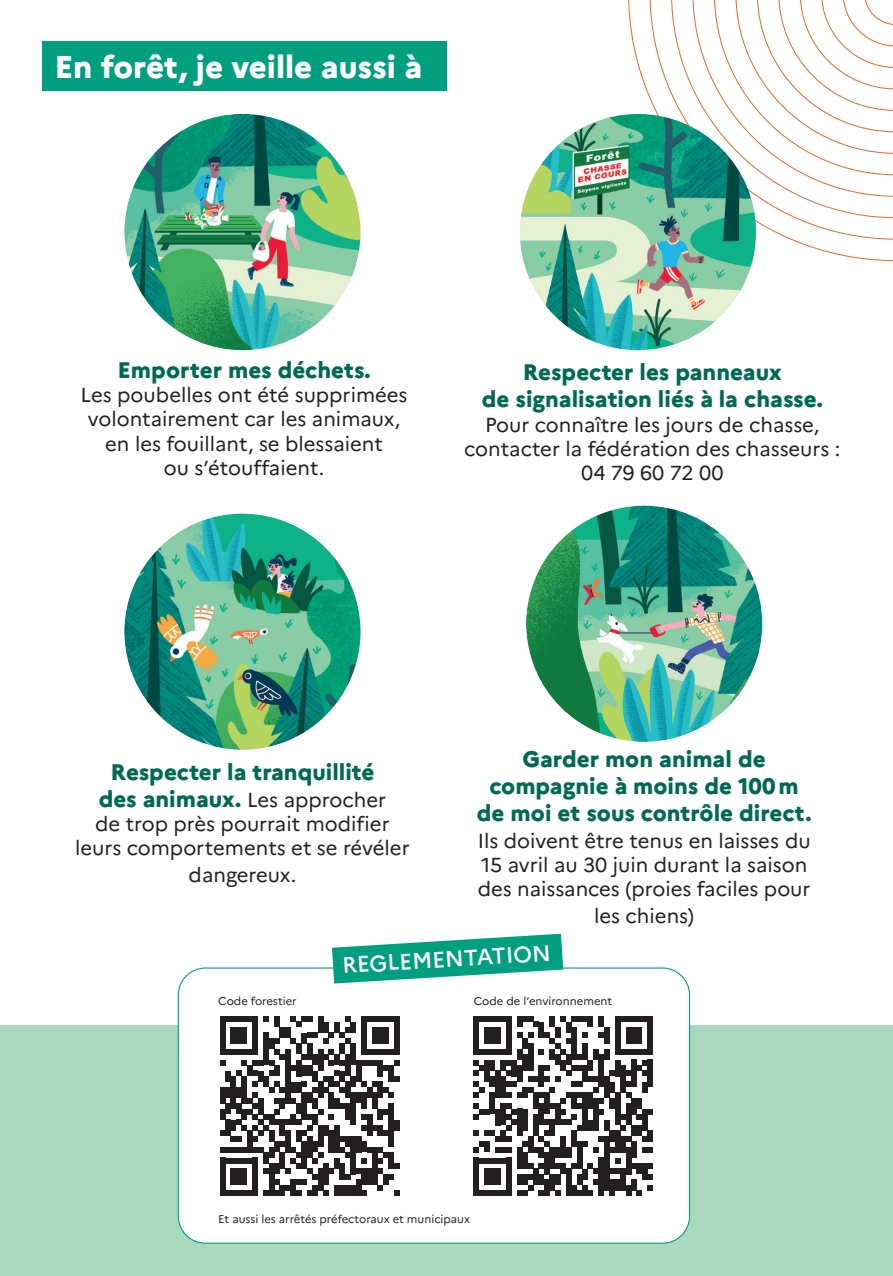
<style>
.page{position:relative;width:893px;height:1276px;background:#fff}
.page>*{position:absolute;margin:0;border:0;box-sizing:border-box;transform-origin:0 0}
.t1{font:800 31.5px "Marianne";color:#fff}
.t2{font:800 22.5px/27px "Marianne";color:#006954;text-align:center}
.t3{font:500 22.5px "Marianne";color:#fff}
.t4{font:20.25px/24.3px "Marianne";color:#231f20;text-align:center}
.t5{font:11.25px "Marianne";color:#231f20}
.s1{font-weight:800;font-size:22.5px;color:#006954}
</style>
<div class="page">
<svg style="left:628px;top:0;width:265px;height:261px"></svg>
<div style="left:0;top:1025px;width:893px;height:251px;background:#a9d8bd"></div>
<img style="left:124px;top:114px;width:237px;height:236px;border-radius:118px">
<div style="left:42px;top:41px;width:404px;height:50px;background:#009f80"></div>
<img style="left:520px;top:114px;width:236px;height:236px;border-radius:118px">
<img style="left:124px;top:513px;width:237px;height:237px;border-radius:118px">
<img style="left:526px;top:506px;width:236px;height:236px;border-radius:118px">
<div style="left:178px;top:968px;width:511px;height:275px;background:#fff;border-radius:27px"></div>
<svg style="left:332px;top:933px;width:231px;height:50px"></svg>
<div style="left:220px;top:1016px;width:5px;height:16px;background:#231f20"></div>
<div style="left:220px;top:1032px;width:5px;height:22px;background:#231f20"></div>
<div style="left:231px;top:1032px;width:5px;height:11px;background:#231f20"></div>
<div style="left:236px;top:1032px;width:6px;height:11px;background:#231f20"></div>
<svg style="left:231px;top:1027px;width:16px;height:5px"></svg>
<div style="left:242px;top:1032px;width:5px;height:11px;background:#231f20"></div>
<svg style="left:225px;top:1016px;width:27px;height:5px"></svg>
<div style="left:252px;top:1016px;width:6px;height:16px;background:#231f20"></div>
<div style="left:252px;top:1032px;width:6px;height:22px;background:#231f20"></div>
<div style="left:263px;top:1032px;width:6px;height:33px;background:#231f20"></div>
<div style="left:269px;top:1038px;width:5px;height:11px;background:#231f20"></div>
<div style="left:296px;top:1043px;width:5px;height:11px;background:#231f20"></div>
<div style="left:307px;top:1043px;width:5px;height:17px;background:#231f20"></div>
<svg style="left:263px;top:1016px;width:71px;height:27px"></svg>
<div style="left:334px;top:1021px;width:6px;height:11px;background:#231f20"></div>
<div style="left:340px;top:1043px;width:5px;height:11px;background:#231f20"></div>
<svg style="left:345px;top:1016px;width:5px;height:5px"></svg>
<svg style="left:340px;top:1027px;width:10px;height:16px"></svg>
<svg style="left:220px;top:1049px;width:130px;height:147px"></svg>
<div style="left:345px;top:1185px;width:5px;height:11px;background:#231f20"></div>
<div style="left:350px;top:1021px;width:6px;height:11px;background:#231f20"></div>
<div style="left:350px;top:1043px;width:6px;height:22px;background:#231f20"></div>
<div style="left:350px;top:1076px;width:6px;height:11px;background:#231f20"></div>
<div style="left:350px;top:1092px;width:6px;height:33px;background:#231f20"></div>
<div style="left:350px;top:1136px;width:6px;height:22px;background:#231f20"></div>
<div style="left:350px;top:1158px;width:6px;height:16px;background:#231f20"></div>
<div style="left:350px;top:1185px;width:6px;height:11px;background:#231f20"></div>
<div style="left:356px;top:1060px;width:5px;height:21px;background:#231f20"></div>
<div style="left:356px;top:1092px;width:5px;height:11px;background:#231f20"></div>
<div style="left:356px;top:1136px;width:5px;height:16px;background:#231f20"></div>
<div style="left:361px;top:1016px;width:6px;height:16px;background:#231f20"></div>
<div style="left:361px;top:1032px;width:6px;height:22px;background:#231f20"></div>
<div style="left:361px;top:1092px;width:6px;height:17px;background:#231f20"></div>
<svg style="left:361px;top:1114px;width:6px;height:5px"></svg>
<div style="left:361px;top:1141px;width:6px;height:11px;background:#231f20"></div>
<svg style="left:356px;top:1158px;width:11px;height:38px"></svg>
<div style="left:367px;top:1114px;width:5px;height:22px;background:#231f20"></div>
<svg style="left:367px;top:1147px;width:5px;height:5px"></svg>
<div style="left:367px;top:1168px;width:5px;height:17px;background:#231f20"></div>
<div style="left:372px;top:1032px;width:6px;height:11px;background:#231f20"></div>
<div style="left:372px;top:1092px;width:6px;height:17px;background:#231f20"></div>
<div style="left:372px;top:1147px;width:6px;height:11px;background:#231f20"></div>
<div style="left:372px;top:1158px;width:6px;height:27px;background:#231f20"></div>
<div style="left:378px;top:1032px;width:5px;height:11px;background:#231f20"></div>
<div style="left:378px;top:1060px;width:5px;height:16px;background:#231f20"></div>
<div style="left:378px;top:1109px;width:5px;height:10px;background:#231f20"></div>
<svg style="left:378px;top:1185px;width:5px;height:5px"></svg>
<svg style="left:372px;top:1027px;width:17px;height:5px"></svg>
<div style="left:383px;top:1032px;width:6px;height:11px;background:#231f20"></div>
<svg style="left:383px;top:1109px;width:6px;height:5px"></svg>
<svg style="left:361px;top:1125px;width:28px;height:11px"></svg>
<div style="left:383px;top:1174px;width:6px;height:11px;background:#231f20"></div>
<svg style="left:367px;top:1016px;width:27px;height:5px"></svg>
<svg style="left:367px;top:1049px;width:27px;height:5px"></svg>
<div style="left:389px;top:1065px;width:5px;height:16px;background:#231f20"></div>
<div style="left:389px;top:1103px;width:5px;height:33px;background:#231f20"></div>
<div style="left:389px;top:1136px;width:5px;height:11px;background:#231f20"></div>
<div style="left:394px;top:1016px;width:5px;height:16px;background:#231f20"></div>
<div style="left:394px;top:1032px;width:5px;height:22px;background:#231f20"></div>
<svg style="left:361px;top:1060px;width:38px;height:10px"></svg>
<svg style="left:361px;top:1076px;width:38px;height:22px"></svg>
<div style="left:394px;top:1119px;width:5px;height:11px;background:#231f20"></div>
<svg style="left:378px;top:1147px;width:21px;height:32px"></svg>
<svg style="left:394px;top:1190px;width:5px;height:6px"></svg>
<svg style="left:473px;top:1016px;width:180px;height:180px"></svg>
<h1 class="t1" style="left:54px;top:47px;width:369px">En forêt, je veille aussi à</h1>
<p class="t2" style="left:118px;top:356px;width:255px">Emporter mes déchets.</p>
<p class="t4" style="left:81px;top:383px;width:328px">Les poubelles ont été supprimées volontairement car les animaux, en les fouillant, se blessaient<br>ou s’étouffaient.</p>
<p class="t2" style="left:482px;top:359px;width:343px">Respecter les panneaux<br>de signalisation liés à la chasse.</p>
<p class="t4" style="left:464px;top:412px;width:377px">Pour connaître les jours de chasse, contacter la fédération des chasseurs :<br>04 79 60 72 00</p>
<p class="t2" style="left:477px;top:745px;width:336px">Garder mon animal de compagnie à moins de 100m de moi et sous contrôle direct.</p>
<p class="t4" style="left:478px;top:828px;width:334px;text-align:left">Ils doivent être tenus en laisses du<br>15 avril au 30 juin durant la saison des naissances (proies faciles pour</p>
<p class="t4" style="left:594px;top:904px;width:102px">les chiens)</p>
<p class="t3" style="left:341px;top:952px;width:211px;rotate:-4deg">REGLEMENTATION</p>
<p class="t2" style="left:110px;top:758px;width:265px">Respecter la tranquillité</p>
<p class="t4" style="left:75px;top:787px;width:336px"><span class="s1">des animaux.</span> Les approcher<br>de trop près pourrait modifier leurs comportements et se révéler</p>
<p class="t4" style="left:189px;top:863px;width:109px">dangereux.</p>
<p class="t5" style="left:218px;top:994px;width:80px">Code forestier</p>
<p class="t5" style="left:474px;top:994px;width:140px">Code de l’environnement</p>
<p class="t5" style="left:218px;top:1211px;width:253px">Et aussi les arrêtés préfectoraux et municipaux</p>
</div>
